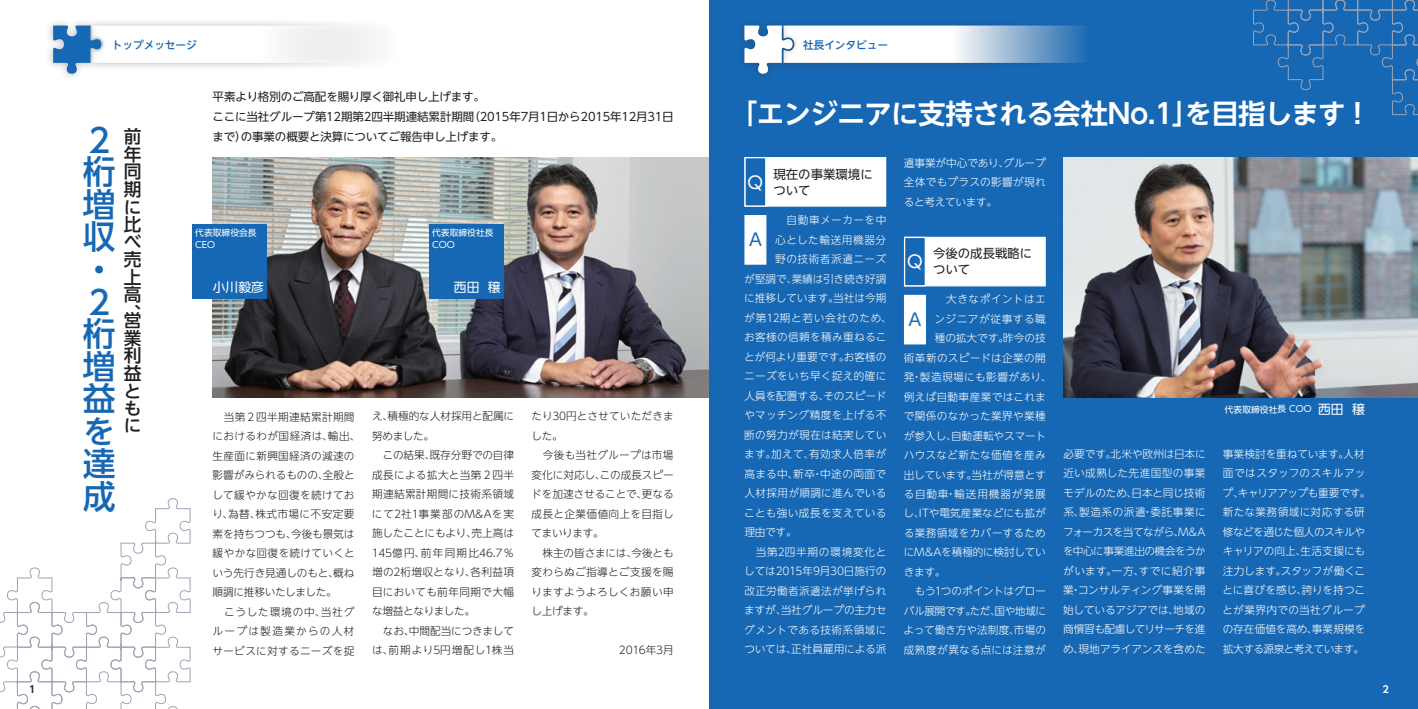
<style>
.page{position:relative;width:1418px;height:709px;background:#fff}
.page>*{position:absolute;margin:0;border:0;box-sizing:border-box;transform-origin:0 0}
.t1{font:500 32.75px/32.4px "UD Shin Go NT Pro";color:#1768b4}
.t2{font:700 27.5px "UD Shin Go NT Pro De";letter-spacing:-.02em;color:#fff}
.t3{font:500 17.75px/17.5px "UD Shin Go NT Pro";color:#231f20;text-align:justify}
.t4{font:17.12px "UD Shin Go NT Pro";color:#1768b4}
.t5{font:17.12px "UD Shin Go NT Pro";color:#fff}
.t6{font:12.75px "UD Shin Go NT Pro";color:#fff}
.t7{font:12.38px/16px "UD Shin Go NT Pro";color:#231f20}
.t8{font:11.5px/20.4px "UD Shin Go NT Pro";letter-spacing:-.015em;color:#231f20}
.t9{font:300 10.62px/19.5px "UD Shin Go NT Pro";letter-spacing:.015em;color:#fff;text-align:justify}
.t10{font:300 10.62px/19.5px "UD Shin Go NT Pro";letter-spacing:.02em;color:#231f20}
.t11{font:300 10.62px/19.5px "UD Shin Go NT Pro";color:#231f20}
.t12{font:300 10.62px "UD Shin Go NT Pro";letter-spacing:-.01em;color:#fff}
.t13{font:300 10.62px "UD Shin Go NT Pro";letter-spacing:-.005em;color:#fff}
.t14{font:300 10.62px "UD Shin Go NT Pro";letter-spacing:.045em;color:#fff}
.t15{font:300 10.62px "UD Shin Go NT Pro";letter-spacing:.05em;color:#fff}
.t16{font:300 10.62px "UD Shin Go NT Pro";letter-spacing:.04em;color:#fff}
.t17{font:300 10.62px "UD Shin Go NT Pro";letter-spacing:-.02em;color:#fff}
.t18{font:300 10.62px "UD Shin Go NT Pro";letter-spacing:.035em;color:#fff}
.t19{font:300 10.62px "UD Shin Go NT Pro";letter-spacing:-.015em;color:#fff}
.t20{font:500 10.62px "UD Shin Go NT Pro";color:#1768b4}
.t21{font:300 10.62px "UD Shin Go NT Pro";letter-spacing:-.035em;color:#fff}
.t22{font:300 10.62px "UD Shin Go NT Pro";letter-spacing:.065em;color:#fff}
.t23{font:300 10.62px "UD Shin Go NT Pro";letter-spacing:.07em;color:#fff}
.t24{font:300 10.62px "UD Shin Go NT Pro";letter-spacing:.085em;color:#fff}
.t25{font:300 10.62px "UD Shin Go NT Pro";letter-spacing:-.02em;color:#231f20}
.t26{font:700 9.75px "UD Shin Go NT Pro De";color:#231f20}
.t27{font:700 9.75px "UD Shin Go NT Pro De";color:#fff}
.t28{font:8.75px/12px "UD Shin Go NT Pro";color:#fff}
.s1{font-size:12.75px}
</style>
<div class="page">
<div style="left:709px;top:0;width:708px;height:709px;background:#1768b4"></div>
<img style="left:213px;top:157px;width:496px;height:240px">
<img style="left:1063px;top:157px;width:354px;height:240px">
<div style="left:192px;top:224px;width:75px;height:75px;background:#1768b4"></div>
<div style="left:429px;top:224px;width:75px;height:75px;background:#1768b4"></div>
<svg style="left:0;top:498px;width:190px;height:211px"></svg>
<div style="left:85px;top:18px;width:317px;height:53px;background:#231f20;opacity:.3"></div>
<div style="left:776px;top:18px;width:316px;height:53px;background:#231f20;opacity:.3"></div>
<div style="left:46px;top:18px;width:63px;height:63px;background:#231f20;opacity:.3"></div>
<svg style="left:53px;top:26px;width:349px;height:48px"></svg>
<div style="left:737px;top:18px;width:63px;height:63px;background:#231f20;opacity:.3"></div>
<svg style="left:744px;top:26px;width:348px;height:48px"></svg>
<div style="left:744px;top:215px;width:22px;height:50px;background:#fff;border:1px solid #fff"></div>
<div style="left:904px;top:295px;width:22px;height:49px;background:#fff"></div>
<div style="left:744px;top:157px;width:142px;height:50px;background:#fff;border:1px solid #fff"></div>
<div style="left:744px;top:157px;width:22px;height:50px;background:#1768b4;border:1px solid #fff"></div>
<div style="left:904px;top:237px;width:141px;height:49px;background:#fff"></div>
<div style="left:904px;top:237px;width:22px;height:49px;background:#1768b4;border:1px solid #fff"></div>
<svg style="left:1253px;top:0;width:164px;height:115px"></svg>
<p class="t26" style="left:29px;top:681px;width:8px">1</p>
<p class="t20" style="left:112px;top:36px;width:87px">トップメッセージ</p>
<p class="t20" style="left:803px;top:36px;width:87px">社長インタビュー</p>
<h1 class="t1" style="left:83px;top:123px;width:34px">２桁増収・<br>２桁増益を達成</h1>
<h3 class="t3" style="left:124px;top:127px;width:19px">前年同期に比べ売上高、</h3>
<h3 class="t3" style="left:124px;top:311px;width:19px">営業利益ともに</h3>
<p class="t8" style="left:212px;top:86px;width:462px">平素より格別のご高配を賜り厚く御礼申し上げます。<br>ここに当社グループ第12期第2四半期連結累計期間（2015年7月1日から2015年12月31日まで）の事業の概要と決算についてご報告申し上げます。</p>
<p class="t28" style="left:195px;top:226px;width:63px">代表取締役会長<br>CEO</p>
<p class="t6" style="left:213px;top:277px;width:53px">小川毅彦</p>
<p class="t28" style="left:432px;top:226px;width:63px">代表取締役社長<br>COO</p>
<p class="t6" style="left:454px;top:277px;width:48px">西田 穣</p>
<p class="t10" style="left:212px;top:406px;width:149px">　当第２四半期連結累計期間におけるわが国経済は、輸出、生産面に新興国経済の減速の影響がみられるものの、全般として緩やかな回復を続けており、為替、株式市場に不安定要素を持ちつつも、今後も景気は緩やかな回復を続けていくという先行き見通しのもと、概ね順調に推移いたしました。<br>　こうした環境の中、当社グループは製造業からの人材サービスに対するニーズを捉</p>
<p class="t11" style="left:372px;top:406px;width:144px">え、積極的な人材採用と配属に努めました。<br>　この結果、既存分野での自律成長による拡大と当第２四半期連結累計期間に技術系領域にて2社1事業部のM&amp;Aを実施したことにもより、売上高は<br>145億円、前年同期比46.7％増の2桁増収となり、各利益項目においても前年同期で大幅な増益となりました。<br>　なお、中間配当につきましては、前期より5円増配し1株当</p>
<p class="t10" style="left:531px;top:406px;width:144px">たり30円とさせていただきました。<br>　今後も当社グループは市場変化に対応し、この成長スピードを加速させることで、更なる成長と企業価値向上を目指してまいります。<br>　株主の皆さまには、今後とも変わらぬご指導とご支援を賜りますようよろしくお願い申し上げます。</p>
<p class="t25" style="left:619px;top:641px;width:56px">2016年3月</p>
<h2 class="t2" style="left:730px;top:91px;width:642px">「エンジニアに支持される会社No.1」を目指します！</h2>
<h3 class="t5" style="left:747px;top:168px;width:17px">Q</h3>
<p class="t7" style="left:773px;top:165px;width:101px">現在の事業環境について</p>
<p class="t14" style="left:775px;top:212px;width:113px">　自動車メーカーを中</p>
<p class="t15" style="left:775px;top:231px;width:112px">心とした輸送用機器分</p>
<p class="t15" style="left:775px;top:251px;width:112px">野の技術者派遣ニーズ</p>
<p class="t12" style="left:744px;top:270px;width:143px">が堅調で、業績は引き続き好調</p>
<p class="t12" style="left:744px;top:290px;width:144px">に推移しています。当社は今期</p>
<p class="t22" style="left:744px;top:309px;width:149px">が第12期と若い会社のため、</p>
<p class="t9" style="left:744px;top:327px;width:144px">お客様の信頼を積み重ねるこ</p>
<p class="t13" style="left:744px;top:348px;width:144px">とが何より重要です。お客様の</p>
<p class="t9" style="left:744px;top:366px;width:144px">ニーズをいち早く捉え的確に</p>
<p class="t13" style="left:744px;top:387px;width:143px">人員を配置する、そのスピード</p>
<p class="t9" style="left:744px;top:405px;width:143px">やマッチング精度を上げる不</p>
<p class="t9" style="left:744px;top:424px;width:143px">断の努力が現在は結実してい</p>
<p class="t16" style="left:744px;top:445px;width:143px">ます。加えて、有効求人倍率が</p>
<p class="t16" style="left:744px;top:465px;width:143px">高まる中、新卒・中途の両面で</p>
<p class="t9" style="left:744px;top:483px;width:143px">人材採用が順調に進んでいる</p>
<p class="t9" style="left:744px;top:502px;width:144px">ことも強い成長を支えている</p>
<p class="t9" style="left:744px;top:522px;width:54px">理由です。</p>
<p class="t23" style="left:744px;top:543px;width:143px">　当第2四半期の環境変化と</p>
<p class="t19" style="left:744px;top:562px;width:144px">しては2015年9月30日施行の</p>
<p class="t9" style="left:744px;top:580px;width:143px">改正労働者派遣法が挙げられ</p>
<p class="t12" style="left:744px;top:601px;width:144px">ますが、当社グループの主力セ</p>
<p class="t18" style="left:744px;top:621px;width:144px">グメントである技術系領域に</p>
<p class="t12" style="left:744px;top:640px;width:143px">ついては、正社員雇用による派</p>
<h3 class="t4" style="left:749px;top:226px;width:14px">A</h3>
<p class="t9" style="left:903px;top:152px;width:143px">遣事業が中心であり、グループ全体でもプラスの影響が現れると考えています。</p>
<h3 class="t5" style="left:907px;top:248px;width:17px">Q</h3>
<p class="t7" style="left:933px;top:245px;width:101px">今後の成長戦略について</p>
<p class="t15" style="left:934px;top:290px;width:113px">　大きなポイントはエ</p>
<p class="t14" style="left:934px;top:310px;width:113px">ンジニアが従事する職</p>
<p class="t13" style="left:934px;top:329px;width:112px">種の拡大です。昨今の技</p>
<p class="t18" style="left:903px;top:349px;width:143px">術革新のスピードは企業の開</p>
<p class="t14" style="left:903px;top:368px;width:149px">発・製造現場にも影響があり、</p>
<p class="t9" style="left:903px;top:386px;width:143px">例えば自動車産業ではこれま</p>
<p class="t9" style="left:903px;top:406px;width:143px">で関係のなかった業界や業種</p>
<p class="t12" style="left:903px;top:427px;width:144px">が参入し、自動運転やスマート</p>
<p class="t9" style="left:903px;top:445px;width:143px">ハウスなど新たな価値を産み</p>
<p class="t12" style="left:903px;top:466px;width:143px">出しています。当社が得意とす</p>
<p class="t24" style="left:903px;top:485px;width:143px">る自動車・輸送用機器が発展</p>
<p class="t9" style="left:903px;top:503px;width:144px">し、ITや電気産業などにも拡が</p>
<p class="t9" style="left:903px;top:523px;width:144px">る業務領域をカバーするため</p>
<p class="t17" style="left:903px;top:544px;width:144px">にM&amp;Aを積極的に検討してい</p>
<p class="t9" style="left:903px;top:562px;width:43px">きます。</p>
<p class="t17" style="left:904px;top:583px;width:144px">　もう1つのポイントはグロー</p>
<p class="t21" style="left:903px;top:602px;width:144px">バル展開です。ただ、国や地域に</p>
<p class="t9" style="left:903px;top:620px;width:144px">よって働き方や法制度、市場の</p>
<p class="t9" style="left:903px;top:639px;width:143px">成熟度が異なる点には注意が</p>
<h3 class="t4" style="left:908px;top:305px;width:14px">A</h3>
<p class="t28" style="left:1224px;top:403px;width:141px">代表取締役社長 COO <span class="s1">西田 穣</span></p>
<p class="t9" style="left:1063px;top:443px;width:144px">必要です。北米や欧州は日本に近い成熟した先進国型の事業モデルのため、日本と同じ技術系、製造系の派遣・委託事業にフォーカスを当てながら、M&amp;Aを中心に事業進出の機会をうかがいます。一方、すでに紹介事業・コンサルティング事業を開始しているアジアでは、地域の商慣習も配慮してリサーチを進め、現地アライアンスを含めた</p>
<p class="t9" style="left:1222px;top:443px;width:150px;text-align:left">事業検討を重ねています。人材面ではスタッフのスキルアップ、キャリアアップも重要です。新たな業務領域に対応する研修などを通じた個人のスキルやキャリアの向上、生活支援にも注力します。スタッフが働くことに喜びを感じ、誇りを持つことが業界内での当社グループの存在価値を高め、事業規模を拡大する源泉と考えています。</p>
<p class="t27" style="left:1382px;top:681px;width:8px">2</p>
</div>
